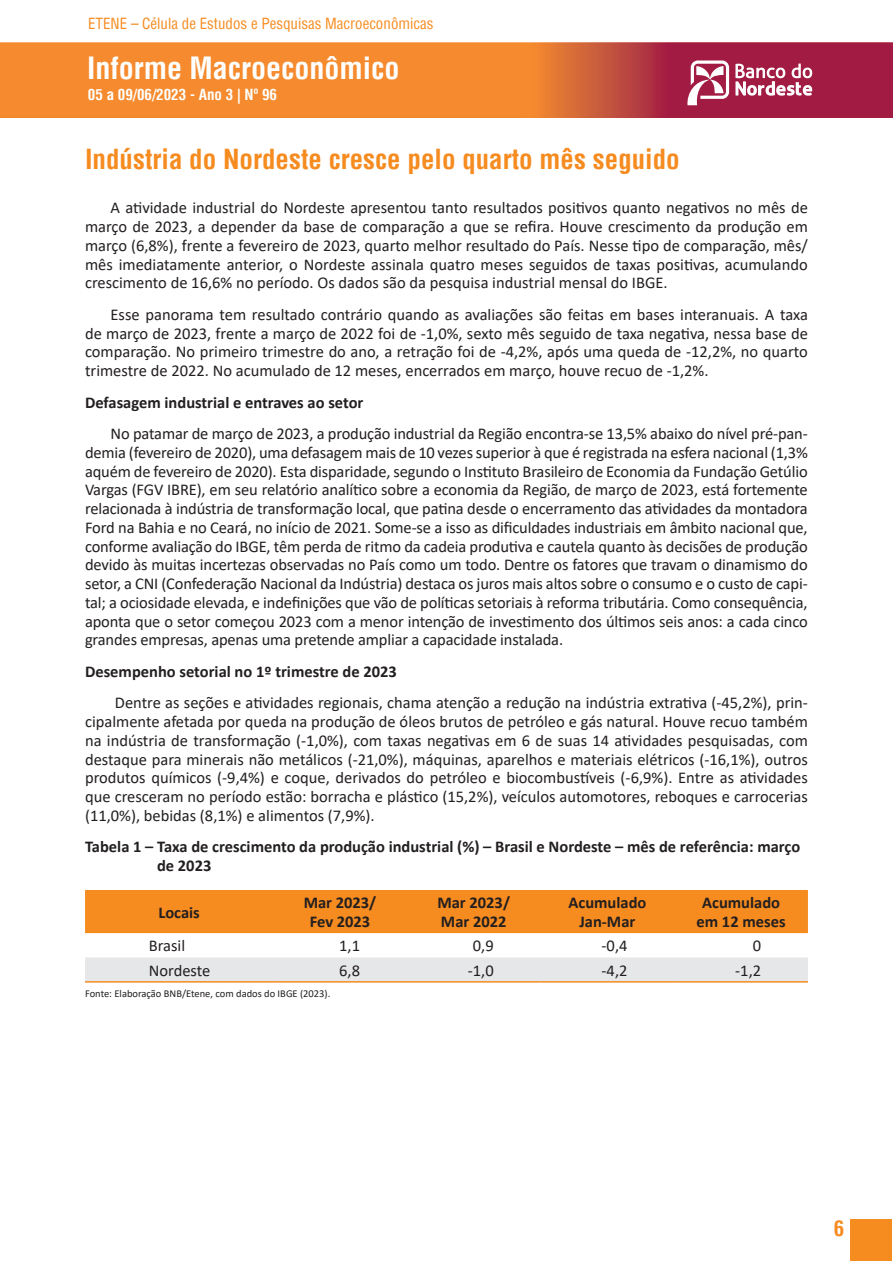
<style>
.page{position:relative;width:893px;height:1263px;background:#fff}
.page>*{position:absolute;margin:0;border:0;box-sizing:border-box;transform-origin:0 0}
.t1{font:700 condensed 30px "Helvetica";color:#fff}
.MS_Tit_1{font:700 condensed 27px "Helvetica";color:#f68b1f}
.t2{font:700 condensed 21px "Helvetica";color:#f68b1f}
.MS_Corpo{font:16.5px/18.8px "Calibri";color:#231f20;text-align:justify}
.MS_Tit_Fig_Tab_Graf{font:700 16.5px/18.8px "Calibri";color:#231f20;text-align:center}
.MS_Tit_Fig_Tab_Graf-2{font:16.5px "Calibri";color:#231f20}
.t3{font:condensed 15px "Helvetica";color:#f68b1f}
.t4{font:700 condensed 15px "Helvetica";color:#fff}
.MS_Fonte{font:10.5px "Calibri";color:#231f20}
</style>
<div class="page">
<img style="left:0;top:43px;width:893px;height:75px">
<svg style="left:686px;top:61px;width:43px;height:44px"></svg>
<svg style="left:735px;top:64px;width:77px;height:32px"></svg>
<div style="left:850px;top:1219px;width:42px;height:41px;background:#f68b1f"></div>
<div style="left:85px;top:890px;width:723px;height:43px;background:#f68b1f"></div>
<div style="left:85px;top:957px;width:723px;height:24px;background:#e6e7e9"></div>
<hr style="left:85px;top:981px;width:188px;height:1px;background:#f68b1f">
<hr style="left:273px;top:981px;width:134px;height:1px;background:#f68b1f">
<hr style="left:407px;top:981px;width:134px;height:1px;background:#f68b1f">
<hr style="left:541px;top:981px;width:133px;height:1px;background:#f68b1f">
<hr style="left:674px;top:981px;width:134px;height:1px;background:#f68b1f">
<p class="t3" style="left:88px;top:14px;width:347px">ETENE – Célula de Estudos e Pesquisas Macroeconômicas</p>
<h1 class="t1" style="left:87px;top:49px;width:314px">Informe Macroeconômico</h1>
<p class="t4" style="left:88px;top:86px;width:191px">05 a 09/06/2023 - Ano 3 | Nº 96</p>
<p class="MS_Tit_1" style="left:85px;top:141px;width:596px">Indústria do Nordeste cresce pelo quarto mês seguido</p>
<p class="MS_Corpo" style="left:85px;top:198px;width:724px;text-indent:26px">A atividade industrial do Nordeste apresentou tanto resultados positivos quanto negativos no mês de março de 2023, a depender da base de comparação a que se refira. Houve crescimento da produção em março (6,8%), frente a fevereiro de 2023, quarto melhor resultado do País. Nesse tipo de comparação, mês/ mês imediatamente anterior, o Nordeste assinala quatro meses seguidos de taxas positivas, acumulando crescimento de 16,6% no período. Os dados são da pesquisa industrial mensal do IBGE.</p>
<p class="MS_Corpo" style="left:85px;top:305px;width:724px;text-indent:26px">Esse panorama tem resultado contrário quando as avaliações são feitas em bases interanuais. A taxa de março de 2023, frente a março de 2022 foi de -1,0%, sexto mês seguido de taxa negativa, nessa base de comparação. No primeiro trimestre do ano, a retração foi de -4,2%, após uma queda de -12,2%, no quarto trimestre de 2022. No acumulado de 12 meses, encerrados em março, houve recuo de -1,2%.</p>
<p class="MS_Tit_Fig_Tab_Graf" style="left:85px;top:393px;width:280px">Defasagem industrial e entraves ao setor</p>
<p class="MS_Corpo" style="left:85px;top:424px;width:724px;text-indent:26px">No patamar de março de 2023, a produção industrial da Região encontra-se 13,5% abaixo do nível pré-pan&shy;demia (fevereiro de 2020), uma defasagem mais de 10 vezes superior à que é registrada na esfera nacional (1,3% aquém de fevereiro de 2020). Esta disparidade, segundo o Instituto Brasileiro de Economia da Fundação Getúlio Vargas (FGV IBRE), em seu relatório analítico sobre a economia da Região, de março de 2023, está fortemente relacionada à indústria de transformação local, que patina desde o encerramento das atividades da montadora Ford na Bahia e no Ceará, no início de 2021. Some-se a isso as dificuldades industriais em âmbito nacional que, conforme avaliação do IBGE, têm perda de ritmo da cadeia produtiva e cautela quanto às decisões de produção devido às muitas incertezas observadas no País como um todo. Dentre os fatores que travam o dinamismo do setor, a CNI (Confederação Nacional da Indústria) destaca os juros mais altos sobre o consumo e o custo de capi&shy;tal; a ociosidade elevada, e indefinições que vão de políticas setoriais à reforma tributária. Como consequência, aponta que o setor começou 2023 com a menor intenção de investimento dos últimos seis anos: a cada cinco grandes empresas, apenas uma pretende ampliar a capacidade instalada.</p>
<p class="MS_Tit_Fig_Tab_Graf" style="left:85px;top:662px;width:313px">Desempenho setorial no 1º trimestre de 2023</p>
<p class="MS_Corpo" style="left:85px;top:693px;width:724px;text-indent:30px">Dentre as seções e atividades regionais, chama atenção a redução na indústria extrativa (-45,2%), prin&shy;cipalmente afetada por queda na produção de óleos brutos de petróleo e gás natural. Houve recuo também na indústria de transformação (-1,0%), com taxas negativas em 6 de suas 14 atividades pesquisadas, com destaque para minerais não metálicos (-21,0%), máquinas, aparelhos e materiais elétricos (-16,1%), outros produtos químicos (-9,4%) e coque, derivados do petróleo e biocombustíveis (-6,9%). Entre as atividades que cresceram no período estão: borracha e plástico (15,2%), veículos automotores, reboques e carrocerias (11,0%), bebidas (8,1%) e alimentos (7,9%).</p>
<p class="MS_Tit_Fig_Tab_Graf" style="left:157px;top:837px;width:645px;text-align:left;text-indent:-72px">Tabela 1 – Taxa de crescimento da produção industrial (%) – Brasil e Nordeste – mês de referência: março de 2023</p>
<p class="MS_Tit_Fig_Tab_Graf" style="left:158px;top:903px;width:43px">Locais</p>
<p class="MS_Tit_Fig_Tab_Graf" style="left:304px;top:893px;width:74px">Mar 2023/<br>Fev 2023</p>
<p class="MS_Tit_Fig_Tab_Graf" style="left:437px;top:893px;width:74px;text-align:left">Mar 2023/<br>Mar 2022</p>
<p class="MS_Tit_Fig_Tab_Graf" style="left:568px;top:893px;width:79px">Acumulado<br>Jan-Mar</p>
<p class="MS_Tit_Fig_Tab_Graf" style="left:696px;top:893px;width:91px">Acumulado em 12 meses</p>
<p class="MS_Tit_Fig_Tab_Graf-2" style="left:149px;top:934px;width:38px">Brasil</p>
<p class="MS_Tit_Fig_Tab_Graf-2" style="left:339px;top:934px;width:22px">1,1</p>
<p class="MS_Tit_Fig_Tab_Graf-2" style="left:473px;top:934px;width:22px">0,9</p>
<p class="MS_Tit_Fig_Tab_Graf-2" style="left:602px;top:934px;width:27px">-0,4</p>
<p class="MS_Tit_Fig_Tab_Graf-2" style="left:753px;top:934px;width:10px">0</p>
<p class="MS_Tit_Fig_Tab_Graf-2" style="left:149px;top:959px;width:63px">Nordeste</p>
<p class="MS_Tit_Fig_Tab_Graf-2" style="left:339px;top:959px;width:22px">6,8</p>
<p class="MS_Tit_Fig_Tab_Graf-2" style="left:468px;top:959px;width:27px">-1,0</p>
<p class="MS_Tit_Fig_Tab_Graf-2" style="left:602px;top:959px;width:27px">-4,2</p>
<p class="MS_Tit_Fig_Tab_Graf-2" style="left:735px;top:959px;width:27px">-1,2</p>
<p class="MS_Fonte" style="left:85px;top:986px;width:247px">Fonte: Elaboração BNB/Etene, com dados do IBGE (2023).</p>
<p class="t2" style="left:834px;top:1215px;width:12px">6</p>
</div>
